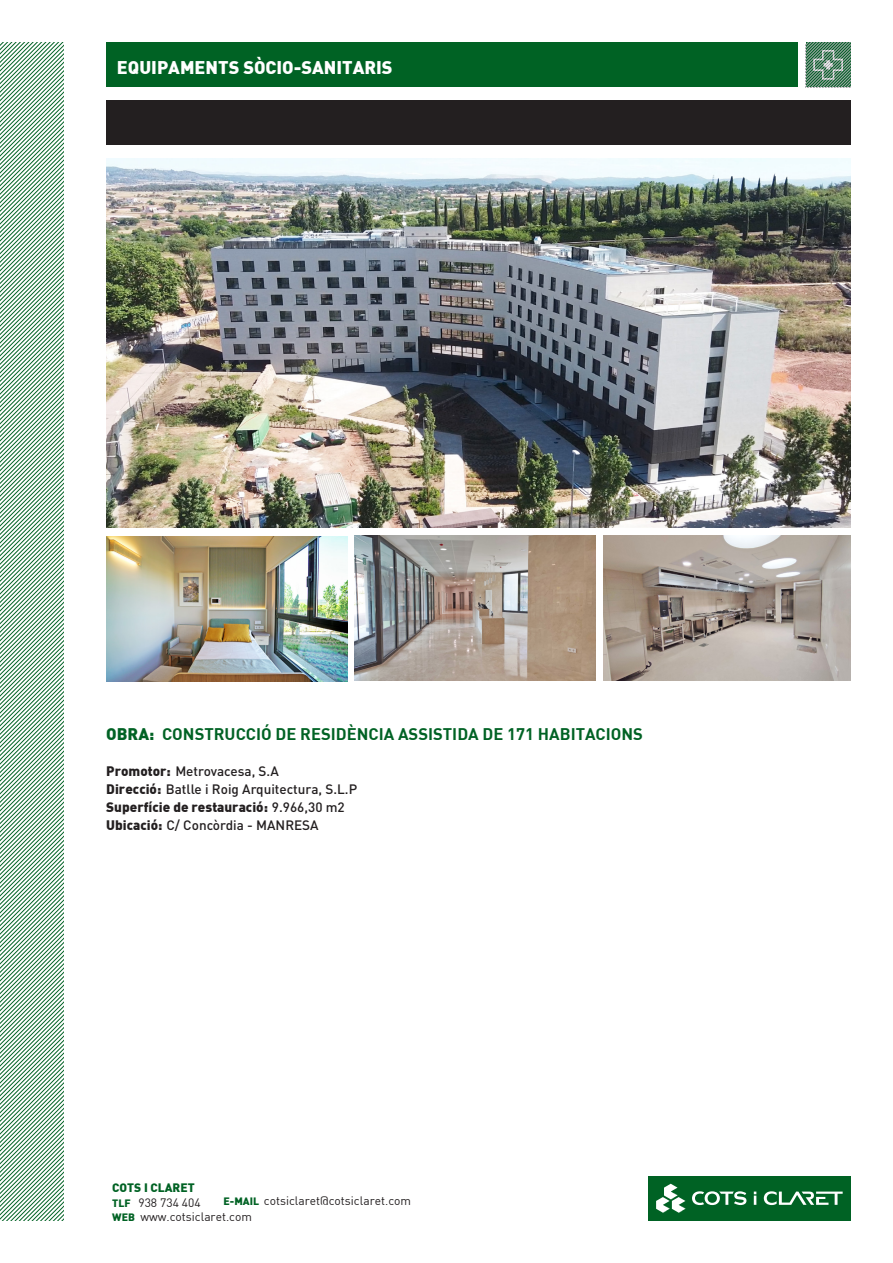
<style>
.page{position:relative;width:893px;height:1263px;background:#fff}
.page>*{position:absolute;margin:0;border:0;box-sizing:border-box;transform-origin:0 0}
.t1{font:900 18px "DIN";color:#fff}
.t2{font:700 16.5px "DIN";color:#006224}
.t3{font:500 13.5px "DIN Pro";color:#231f20}
.t4{font:900 13.5px "DIN";color:#231f20}
.t5{font:12px "DIN";color:#231f20}
.t6{font:900 12px "DIN";color:#006224}
.s1{font-weight:900}
.s2{font-family:"DIN";font-weight:900}
.s3{font-family:"DIN Pro";font-weight:500}
.s4{font-weight:900;font-size:10.5px;color:#006224}
</style>
<div class="page">
<div style="left:106px;top:43px;width:691px;height:44px;background:#006224"></div>
<svg style="left:0;top:43px;width:64px;height:1177px"></svg>
<svg style="left:806px;top:43px;width:44px;height:44px;background:#5f8c72"></svg>
<div style="left:648px;top:1176px;width:202px;height:44px;background:#006224"></div>
<svg style="left:692px;top:1191px;width:54px;height:14px"></svg>
<svg style="left:764px;top:1191px;width:79px;height:14px"></svg>
<svg style="left:754px;top:1191px;width:2px;height:14px"></svg>
<svg style="left:656px;top:1184px;width:29px;height:29px"></svg>
<div style="left:106px;top:100px;width:744px;height:45px;background:#231f20"></div>
<img style="left:106px;top:158px;width:744px;height:370px">
<img style="left:106px;top:536px;width:242px;height:146px">
<img style="left:354px;top:535px;width:242px;height:146px">
<img style="left:604px;top:535px;width:246px;height:146px">
<p class="t1" style="left:117px;top:56px;width:277px">EQUIPAMENTS SÒCIO-SANITARIS</p>
<p class="t2" style="left:106px;top:723px;width:538px"><span class="s1">OBRA:</span> CONSTRUCCIÓ DE RESIDÈNCIA ASSISTIDA DE 171 HABITACIONS</p>
<p class="t3" style="left:106px;top:762px;width:174px"><span class="s2">Promotor:</span> Metrovacesa, S.A</p>
<p class="t3" style="left:106px;top:780px;width:252px"><span class="s2">Direcció:</span> Batlle i Roig Arquitectura, S.L.P</p>
<p class="t4" style="left:106px;top:798px;width:240px">Superfície de restauració: <span class="s3">9.966,30 m2</span></p>
<p class="t3" style="left:106px;top:816px;width:214px"><span class="s2">Ubicació:</span> C/ Concòrdia - MANRESA</p>
<p class="t6" style="left:112px;top:1180px;width:84px">COTS I CLARET</p>
<p class="t5" style="left:112px;top:1195px;width:90px"><span class="s4">TLF</span> 938 734 404</p>
<p class="t5" style="left:112px;top:1209px;width:141px"><span class="s4">WEB</span> www.cotsiclaret.com</p>
<p class="t5" style="left:224px;top:1194px;width:189px"><span class="s4">E-MAIL</span> cotsiclaret@cotsiclaret.com</p>
</div>
